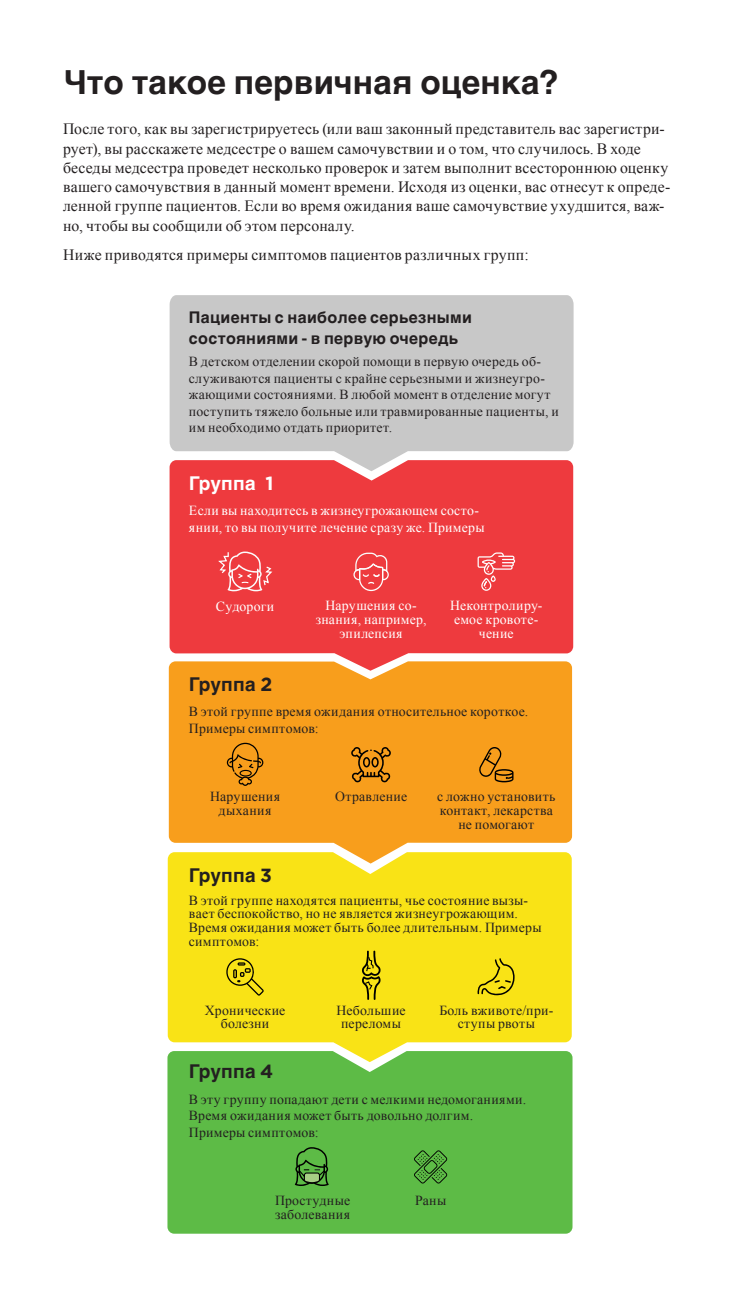
<style>
.page{position:relative;width:735px;height:1300px;background:#fff}
.page>*{position:absolute;margin:0;border:0;box-sizing:border-box;transform-origin:0 0}
.Rubrik1{font:700 33.25px "Helvetica";letter-spacing:.005em;color:#231f20}
.Brödtext{font:700 19.07px "Helvetica";letter-spacing:.01em;color:#231f20}
.Rubrik2{font:700 19.07px "Helvetica";letter-spacing:.01em;color:#fff}
.Rubrik2-2{font:700 19.07px "Helvetica";letter-spacing:.01em;color:#231f20}
.Brödtext-2{font:700 16.1px/21.3px "Helvetica";letter-spacing:.02em;color:#231f20}
.Brödtext-3{font:15.75px/19.2px "Times New Roman";letter-spacing:.015em;color:#231f20}
.Brödtext-4{font:13.83px/16.6px "Times New Roman";letter-spacing:.02em;color:#231f20}
.Faktaruta_Punktlista{font:13.83px/13.8px "Times New Roman";letter-spacing:.02em;color:#231f20;text-align:center}
.Brödtext-5{font:13.83px/16.6px "Times New Roman";letter-spacing:.02em;color:#fff}
.Faktaruta_Punktlista-2{font:13.83px/13.8px "Times New Roman";letter-spacing:.015em;color:#fff;text-align:center}
.s1{font-family:"Gotham"}
</style>
<div class="page">
<div style="left:169px;top:295px;width:404px;height:165px;background:#c8c8c8"></div>
<div style="left:169px;top:460px;width:404px;height:211px;background:#ee3a3e"></div>
<svg style="left:217px;top:551px;width:55px;height:40px;background:#f05f62"></svg>
<svg style="left:353px;top:553px;width:35px;height:38px"></svg>
<svg style="left:477px;top:552px;width:38px;height:39px"></svg>
<div style="left:169px;top:661px;width:402px;height:191px;background:#f89e1c"></div>
<svg style="left:227px;top:743px;width:36px;height:43px;background:#cd8217"></svg>
<div style="left:239px;top:770px;width:12px;height:6px;border:1px solid #000;border-radius:50%"></div>
<svg style="left:351px;top:747px;width:40px;height:35px"></svg>
<svg style="left:478px;top:747px;width:35px;height:35px"></svg>
<div style="left:167px;top:1053px;width:405px;height:180px;background:#5dbb46"></div>
<svg style="left:295px;top:1147px;width:33px;height:39px"></svg>
<svg style="left:413px;top:1150px;width:34px;height:33px"></svg>
<svg style="left:168px;top:852px;width:403px;height:210px;background:#f2e224"></svg>
<svg style="left:362px;top:950px;width:18px;height:50px"></svg>
<svg style="left:477px;top:958px;width:37px;height:37px"></svg>
<svg style="left:225px;top:958px;width:39px;height:37px"></svg>
<p class="Rubrik1" style="left:65px;top:62px;width:495px">Что такое первичная оценка?</p>
<p class="Brödtext-3" style="left:63px;top:119px;width:608px">После того, как вы зарегистрируетесь (или ваш законный представитель вас зарегистри&shy;рует), вы расскажете медсестре о вашем самочувствии и о том, что случилось. В ходе беседы медсестра проведет несколько проверок и затем выполнит всестороннюю оценку вашего самочувствия в данный момент времени. Исходя из оценки, вас отнесут к опреде&shy;ленной группе пациентов. Если во время ожидания ваше самочувствие ухудшится, важ&shy;но, чтобы вы сообщили об этом персоналу.</p>
<p class="Brödtext-3" style="left:63px;top:245px;width:467px">Ниже приводятся примеры симптомов пациентов различных групп:</p>
<p class="Brödtext-2" style="left:189px;top:308px;width:284px">Пациенты с наиболее серьезными состояниями - в первую очередь</p>
<p class="Brödtext-4" style="left:189px;top:353px;width:371px">В детском отделении скорой помощи в первую очередь об&shy;служиваются пациенты с крайне серьезными и жизнеугро&shy;жающими состояниями. В любой момент в отделение могут поступить тяжело больные или травмированные пациенты, и им необходимо отдать приоритет.</p>
<p class="Rubrik2" style="left:189px;top:471px;width:86px">Группа <span class="s1">1</span></p>
<p class="Brödtext-5" style="left:189px;top:502px;width:297px">Если вы находитесь в жизнеугрожающем состо&shy;янии, то вы получите лечение сразу же. Примеры</p>
<p class="Faktaruta_Punktlista-2" style="left:216px;top:599px;width:60px">Судороги</p>
<p class="Faktaruta_Punktlista-2" style="left:315px;top:598px;width:112px">Нарушения со&shy;знания, например, эпилепсия</p>
<p class="Faktaruta_Punktlista-2" style="left:450px;top:598px;width:94px">Неконтролиру&shy;емое кровоте&shy;чение</p>
<p class="Rubrik2-2" style="left:189px;top:672px;width:85px">Группа <span class="s1">2</span></p>
<p class="Brödtext-4" style="left:189px;top:703px;width:340px">В этой группе время ожидания относительное короткое.<br>Примеры симптомов:</p>
<p class="Faktaruta_Punktlista" style="left:210px;top:789px;width:71px">Нарушения дыхания</p>
<p class="Faktaruta_Punktlista" style="left:335px;top:789px;width:74px">Отравление</p>
<p class="Faktaruta_Punktlista" style="left:437px;top:789px;width:120px">c ложно установить контакт, лекарства не помогают</p>
<p class="Brödtext" style="left:189px;top:863px;width:84px">Группа <span class="s1">3</span></p>
<p class="Brödtext-4" style="left:189px;top:893px;width:354px;line-height:13.8px">В этой группе находятся пациенты, чье состояние вызы&shy;вает беспокойство, но не является жизнеугрожающим.<br>Время ожидания может быть более длительным. Примеры симптомов:</p>
<p class="Faktaruta_Punktlista" style="left:205px;top:1003px;width:82px">Хронические болезни</p>
<p class="Faktaruta_Punktlista" style="left:336px;top:1003px;width:70px">Небольшие переломы</p>
<p class="Faktaruta_Punktlista" style="left:439px;top:1003px;width:115px">Боль вживоте/при&shy;cтупы рвоты</p>
<p class="Brödtext" style="left:189px;top:1060px;width:86px">Группа <span class="s1">4</span></p>
<p class="Brödtext-4" style="left:189px;top:1090px;width:338px">В эту группу попадают дети с мелкими недомоганиями.<br>Время ожидания может быть довольно долгим.</p>
<p class="Brödtext-4" style="left:189px;top:1123px;width:131px">Примеры симптомов:</p>
<p class="Faktaruta_Punktlista" style="left:275px;top:1193px;width:77px;text-align:left">Простудные заболевания</p>
<p class="Faktaruta_Punktlista" style="left:415px;top:1193px;width:33px">Раны</p>
</div>
